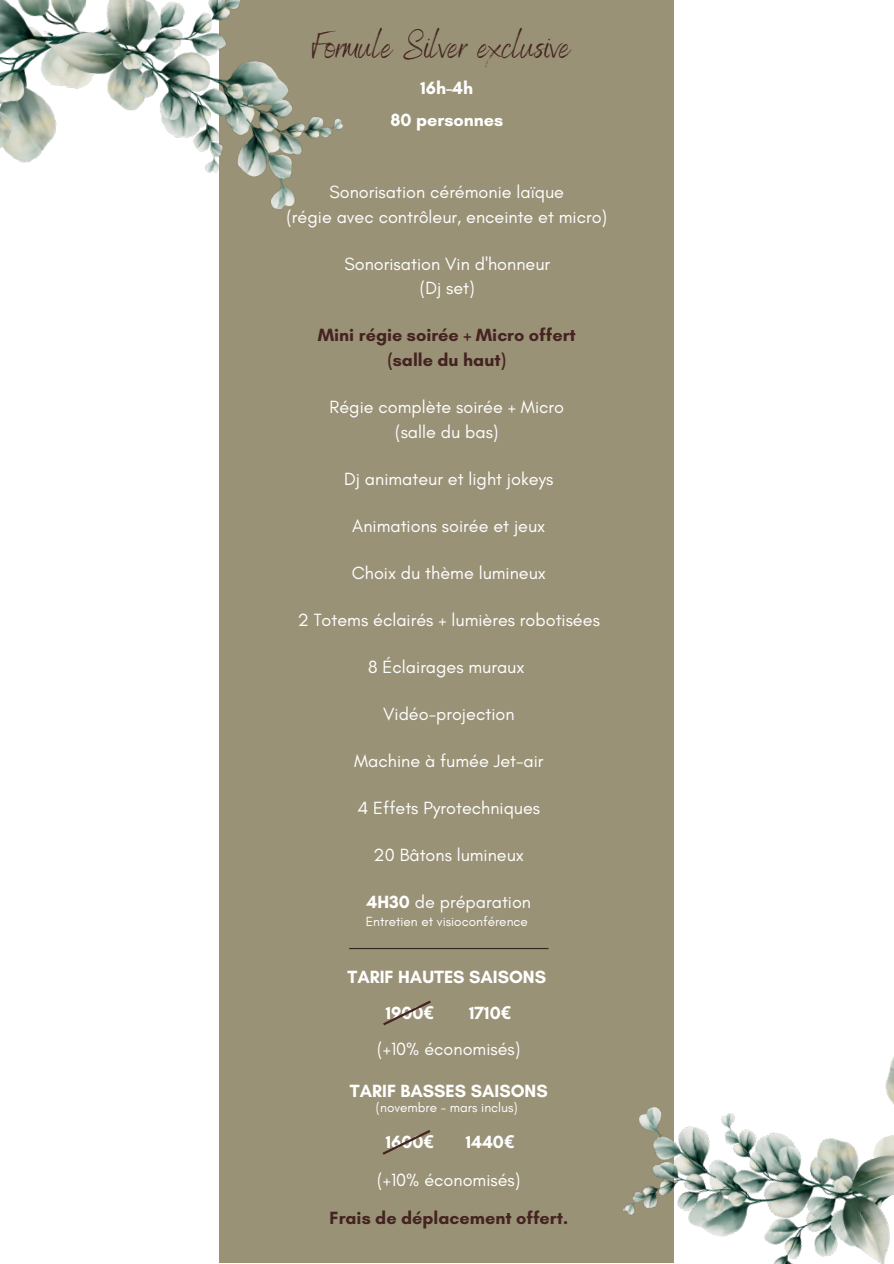
<style>
.page{position:relative;width:894px;height:1264px;background:#fff}
.page>*{position:absolute;margin:0;border:0;box-sizing:border-box;transform-origin:0 0}
.t1{font:37.5px "Benedict";color:#442320}
.t2{font:18px/24.8px "Glacial Indifference";color:#fff;text-align:center}
.t3{font:700 18px "Glacial Indifference";color:#fff}
.t4{font:700 18px/24.8px "Glacial Indifference";color:#442320;text-align:center}
.t5{font:13.5px "Glacial Indifference";color:#fff}
.s1{font-weight:700}
.s2{font-family:"Noto Sans"}
</style>
<div class="page">
<div style="left:220px;top:0;width:453px;height:1262px;background:#9a9277"></div>
<img style="left:0;top:0;width:343px;height:580px">
<img style="left:490px;top:596px;width:403px;height:667px">
<svg style="left:383px;top:1000px;width:48px;height:26px"></svg>
<hr style="left:349px;top:948px;width:199px;height:1px;background:#332219">
<svg style="left:382px;top:1130px;width:49px;height:25px"></svg>
<p class="t1" style="left:312px;top:22px;width:260px">Formule Silver exclusive</p>
<h4 class="t3" style="left:420px;top:77px;width:54px">16h-4h</h4>
<h4 class="t3" style="left:390px;top:109px;width:114px">80 personnes</h4>
<h1 class="t2" style="left:286px;top:180px;width:322px">Sonorisation cérémonie laïque<br>(régie avec contrôleur, enceinte et micro)</h1>
<h3 class="t2" style="left:344px;top:251px;width:207px">Sonorisation Vin d'honneur (Dj set)</h3>
<h4 class="t4" style="left:318px;top:323px;width:259px">Mini régie soirée + Micro offert (salle du haut)</h4>
<h4 class="t2" style="left:329px;top:394px;width:236px">Régie complète soirée + Micro (salle du bas)</h4>
<h4 class="t2" style="left:344px;top:466px;width:211px">Dj animateur et light jokeys</h4>
<h4 class="t2" style="left:352px;top:513px;width:194px">Animations soirée et jeux</h4>
<h4 class="t2" style="left:351px;top:560px;width:196px">Choix du thème lumineux</h4>
<h4 class="t2" style="left:297px;top:607px;width:303px">2 Totems éclairés + lumières robotisées</h4>
<h3 class="t2" style="left:368px;top:654px;width:158px">8 Éclairages muraux</h3>
<h3 class="t2" style="left:383px;top:701px;width:133px">Vidéo-projection</h3>
<h4 class="t2" style="left:354px;top:748px;width:191px">Machine à fumée Jet-air</h4>
<h4 class="t2" style="left:357px;top:795px;width:184px">4 Effets Pyrotechniques</h4>
<h4 class="t2" style="left:373px;top:842px;width:152px">20 Bâtons lumineux</h4>
<h3 class="t2" style="left:366px;top:889px;width:166px"><span class="s1">4H30</span> de préparation</h3>
<p class="t5" style="left:365px;top:912px;width:164px">Entretien et visioconférence</p>
<h2 class="t3" style="left:347px;top:965px;width:200px">TARIF HAUTES SAISONS</h2>
<h3 class="t3" style="left:385px;top:1001px;width:50px">1900<span class="s2">€</span></h3>
<h3 class="t3" style="left:469px;top:1001px;width:44px">1710<span class="s2">€</span></h3>
<h4 class="t2" style="left:377px;top:1035px;width:145px">(+10% économisés)</h4>
<h2 class="t3" style="left:350px;top:1080px;width:199px">TARIF BASSES SAISONS</h2>
<p class="t3" style="left:385px;top:1130px;width:50px">1600<span class="s2">€</span></p>
<h3 class="t3" style="left:465px;top:1130px;width:50px">1440<span class="s2">€</span></h3>
<h3 class="t2" style="left:377px;top:1166px;width:145px">(+10% économisés)</h3>
<h4 class="t5" style="left:376px;top:1099px;width:143px">(novembre - mars inclus)</h4>
<p class="t4" style="left:329px;top:1204px;width:240px">Frais de déplacement offert.</p>
</div>
